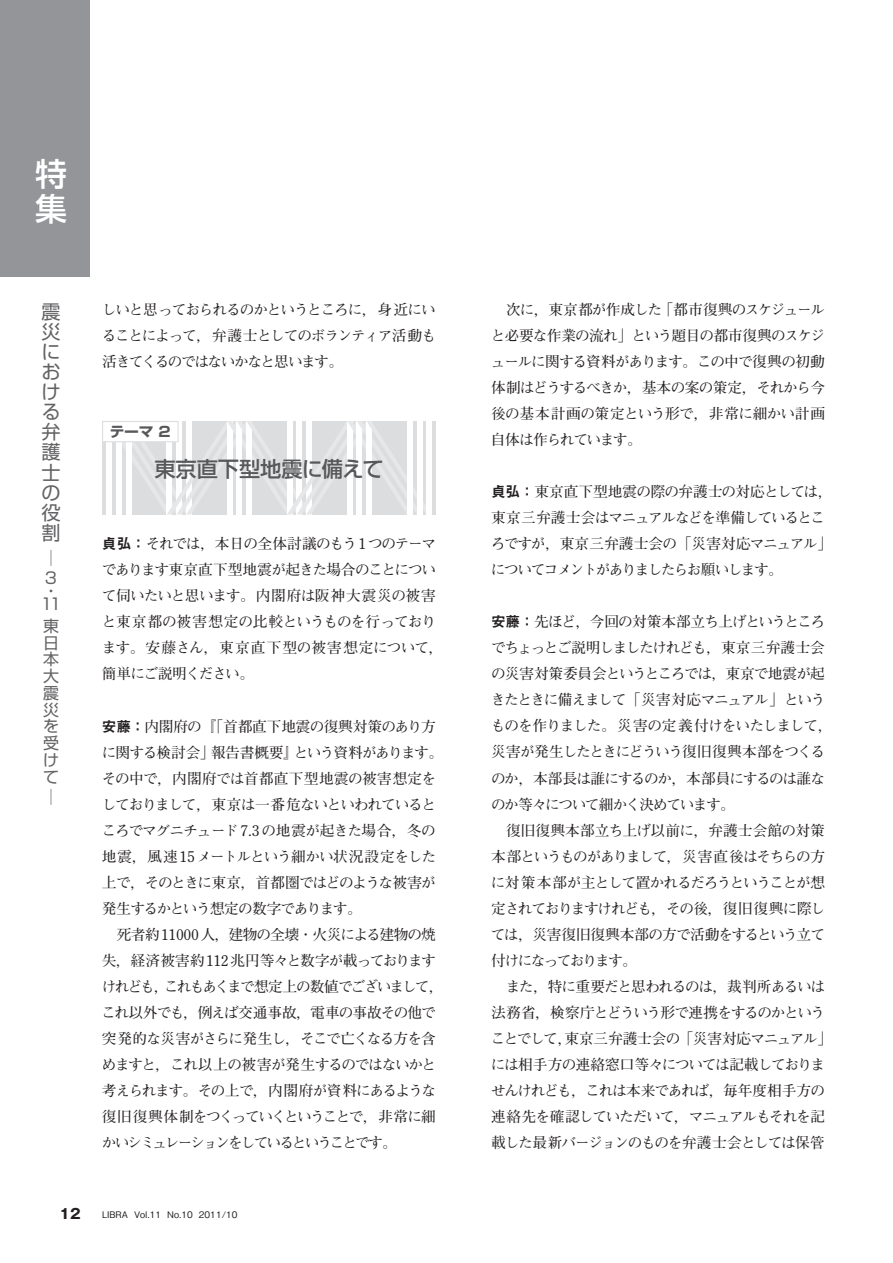
<style>
.page{position:relative;width:893px;height:1263px;background:#fff}
.page>*{position:absolute;margin:0;border:0;box-sizing:border-box;transform-origin:0 0}
.t1{font:500 31.95px/35.1px "Shin Go Pro";color:#fff}
.t2{font:500 21.3px "Shin Go Pro";letter-spacing:-.005em;color:#57585a}
.t3{font:19.2px/20.1px "Shin Go Pro";color:#636366;text-align:justify}
.t4{font:15.9px/16.8px "Shin Go Pro";color:#636366}
.t5{font:700 14.7px/26.1px "Futo Min A101 Pro";letter-spacing:-.06em;color:#231f20;text-align:justify}
.t6{font:700 14.7px/26.1px "Futo Min A101 Pro";letter-spacing:-.04em;color:#231f20}
.t7{font:700 14.7px/26.1px "Futo Min A101 Pro";letter-spacing:-.085em;color:#231f20}
.t8{font:700 14.1px "Shin Go Pro";color:#57585a;scale:1.05 1}
.t9{font:700 13.8px "Gothic MB101 Pro";color:#231f20}
.t10{font:500 9px "Gothic BBB Pro";color:#231f20}
.s1{font-family:"Midashi Go Pro MB31";font-weight:400}
</style>
<div class="page">
<div style="left:0;top:0;width:89px;height:276px;background:#939598"></div>
<div style="left:102px;top:421px;width:334px;height:93px;background:#dcdddf"></div>
<svg style="left:107px;top:421px;width:316px;height:93px"></svg>
<div style="left:407px;top:421px;width:5px;height:93px;background:#fff"></div>
<div style="left:417px;top:421px;width:5px;height:93px;background:#fff"></div>
<div style="left:426px;top:421px;width:6px;height:93px;background:#fff"></div>
<div style="left:103px;top:421px;width:75px;height:21px;background:#fff"></div>
<div style="left:102px;top:421px;width:77px;height:21px;border:1px solid #dcdddf"></div>
<h1 class="t1" style="left:35px;top:152px;width:33px">特集</h1>
<h3 class="t3" style="left:41px;top:299px;width:20px">震災における弁護士の役割</h3>
<p class="t4" style="left:43px;top:546px;width:16px;line-height:20px">─<br>3</p>
<p class="t4" style="left:40px;top:583px;width:23px;line-height:12.8px">・<br>11</p>
<p class="t4" style="left:43px;top:615px;width:17px;text-align:justify">東日本大震災を受けて</p>
<p class="t4" style="left:43px;top:786px;width:10px">─</p>
<p class="t5" style="left:102px;top:294px;width:336px">しいと思っておられるのかというところに，身近にいることによって，弁護士としてのボランティア活動も活きてくるのではないかなと思います。</p>
<p class="t8" style="left:110px;top:420px;width:60px">テーマ 2</p>
<h2 class="t2" style="left:154px;top:451px;width:231px">東京直下型地震に備えて</h2>
<p class="t6" style="left:102px;top:529px;width:343px"><span class="s1">貞弘：</span>それでは，本日の全体討議のもう1 つのテーマであります東京直下型地震が起きた場合のことについて伺いたいと思います。内閣府は阪神大震災の被害と東京都の被害想定の比較というものを行っております。安藤さん，東京直下型の被害想定について，簡単にご説明ください。</p>
<p class="t5" style="left:102px;top:711px;width:344px;text-align:left"><span class="s1">安藤：</span>内閣府の『「首都直下地震の復興対策のあり方に関する検討会」報告書概要』という資料があります。その中で，内閣府では首都直下型地震の被害想定をしておりまして，東京は一番危ないといわれているところでマグニチュード7.3の地震が起きた場合，冬の地震，風速 15メートルという細かい状況設定をした上で，そのときに東京，首都圏ではどのような被害が発生するかという想定の数字であります。<br>　死者約11000人，建物の全壊・火災による建物の焼失，経済被害約112兆円等々と数字が載っておりますけれども，これもあくまで想定上の数値でございまして，これ以外でも，例えば交通事故，電車の事故その他で突発的な災害がさらに発生し，そこで亡くなる方を含めますと，これ以上の被害が発生するのではないかと考えられます。その上で，内閣府が資料にあるような復旧復興体制をつくっていくということで，非常に細かいシミュレーションをしているということです。</p>
<p class="t9" style="left:60px;top:1202px;width:22px">12</p>
<p class="t10" style="left:102px;top:1207px;width:137px">LIBRA Vol.11 No.10 2011/10</p>
<p class="t5" style="left:491px;top:294px;width:336px">　次に，東京都が作成した「都市復興のスケジュールと必要な作業の流れ」という題目の都市復興のスケジュールに関する資料があります。この中で復興の初動体制はどうするべきか，基本の案の策定，それから今後の基本計画の策定という形で，非常に細かい計画自体は作られています。</p>
<p class="t7" style="left:491px;top:477px;width:343px"><span class="s1">貞弘：</span>東京直下型地震の際の弁護士の対応としては，東京三弁護士会はマニュアルなどを準備しているところですが，東京三弁護士会の「災害対応マニュアル」についてコメントがありましたらお願いします。</p>
<p class="t5" style="left:491px;top:607px;width:343px;text-align:left"><span class="s1">安藤：</span>先ほど，今回の対策本部立ち上げというところでちょっとご説明しましたけれども，東京三弁護士会の災害対策委員会というところでは，東京で地震が起きたときに備えまして「災害対応マニュアル」というものを作りました。災害の定義付けをいたしまして，災害が発生したときにどういう復旧復興本部をつくるのか，本部長は誰にするのか，本部員にするのは誰なのか等々について細かく決めています。<br>　復旧復興本部立ち上げ以前に，弁護士会館の対策本部というものがありまして，災害直後はそちらの方に対策本部が主として置かれるだろうということが想定されておりますけれども，その後，復旧復興に際しては，災害復旧復興本部の方で活動をするという立て付けになっております。<br>　また，特に重要だと思われるのは，裁判所あるいは法務省，検察庁とどういう形で連携をするのかということでして，東京三弁護士会の「災害対応マニュアル」には相手方の連絡窓口等々については記載しておりませんけれども，これは本来であれば，毎年度相手方の連絡先を確認していただいて，マニュアルもそれを記載した最新バージョンのものを弁護士会としては保管</p>
</div>
